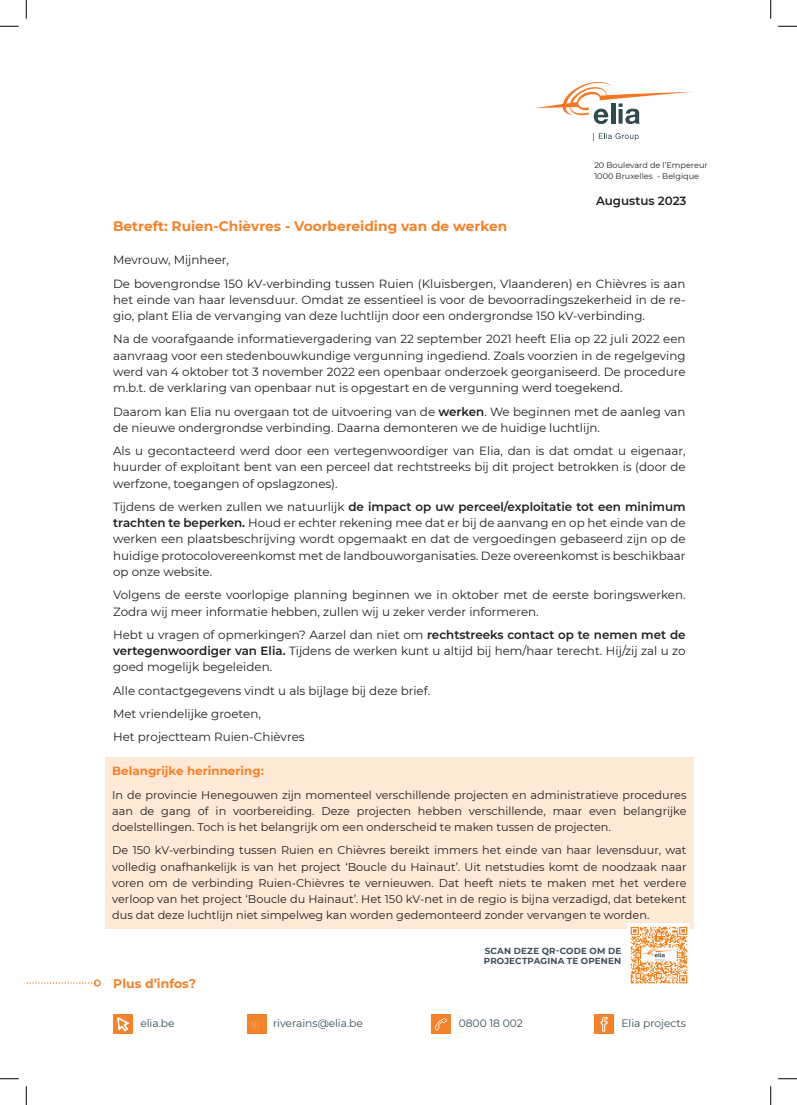
<style>
.page{position:relative;width:797px;height:1105px;background:#fff}
.page>*{position:absolute;margin:0;border:0;box-sizing:border-box;transform-origin:0 0}
.t1{font:700 13.75px "Montserrat";color:#f58229}
.t2{font:700 12.5px "Montserrat";color:#f58229}
.t3{font:11.88px/16.2px "Montserrat";color:#231f20;text-align:justify}
.kaderstuk-titel{font:700 11.88px "Montserrat";color:#f58229}
.t4{font:600 11.88px "Montserrat";color:#231f20}
.kaderstuk-titel-2{font:11.25px/16.2px "Montserrat";color:#231f20;text-align:justify}
.t5{font:10.75px "Montserrat";letter-spacing:-.005em;color:#3d4f59}
.t6{font:700 8.75px/10px "Montserrat";letter-spacing:.02em;color:#3d4f59}
.t7{font:8.12px/11.2px "Montserrat";color:#231f20}
.s1{font-weight:600}
</style>
<div class="page">
<svg style="left:593px;top:133px;width:45px;height:8px"></svg>
<svg style="left:535px;top:82px;width:157px;height:42px"></svg>
<svg style="left:26px;top:982px;width:68px;height:2px"></svg>
<div style="left:94px;top:979px;width:7px;height:7px;border:1px solid #f58229;border-radius:50%"></div>
<div style="left:247px;top:1014px;width:20px;height:20px;background:#f58229"></div>
<svg style="left:251px;top:1018px;width:12px;height:11px"></svg>
<div style="left:431px;top:1014px;width:19px;height:20px;background:#f58229"></div>
<svg style="left:435px;top:1018px;width:12px;height:12px"></svg>
<div style="left:113px;top:1014px;width:20px;height:20px;background:#f58229"></div>
<svg style="left:117px;top:1018px;width:12px;height:14px"></svg>
<div style="left:594px;top:1014px;width:19px;height:20px;background:#f58229"></div>
<svg style="left:600px;top:1017px;width:8px;height:15px"></svg>
<div style="left:105px;top:757px;width:588px;height:28px;background:#fee9d6"></div>
<div style="left:105px;top:781px;width:588px;height:60px;background:#fee9d6"></div>
<div style="left:105px;top:836px;width:588px;height:93px;background:#fee9d6"></div>
<img style="left:627px;top:923px;width:62px;height:61px">
<svg style="left:0;top:25px;width:19px;height:2px"></svg>
<svg style="left:778px;top:25px;width:19px;height:2px"></svg>
<svg style="left:0;top:1078px;width:19px;height:1px"></svg>
<svg style="left:778px;top:1078px;width:19px;height:1px"></svg>
<svg style="left:25px;top:0;width:2px;height:19px"></svg>
<svg style="left:25px;top:1086px;width:2px;height:19px"></svg>
<svg style="left:770px;top:0;width:1px;height:19px"></svg>
<svg style="left:770px;top:1086px;width:1px;height:19px"></svg>
<p class="t7" style="left:594px;top:159px;width:115px">20 Boulevard de l’Empereur<br>1000 Bruxelles - Belgique</p>
<p class="t4" style="left:596px;top:193px;width:92px">Augustus 2023</p>
<p class="t1" style="left:113px;top:216px;width:396px">Betreft: Ruien-Chièvres - Voorbereiding van de werken</p>
<p class="t3" style="left:113px;top:251px;width:117px">Mevrouw, Mijnheer,</p>
<p class="t3" style="left:113px;top:275px;width:574px">De bovengrondse 150 kV-verbinding tussen Ruien (Kluisbergen, Vlaanderen) en Chièvres is aan het einde van haar levensduur. Omdat ze essentieel is voor de bevoorradingszekerheid in de re&shy;gio, plant Elia de vervanging van deze luchtlijn door een ondergrondse 150 kV-verbinding.</p>
<p class="t3" style="left:113px;top:331px;width:574px">Na de voorafgaande informatievergadering van 22 september 2021 heeft Elia op 22 juli 2022 een aanvraag voor een stedenbouwkundige vergunning ingediend. Zoals voorzien in de regelgeving werd van 4 oktober tot 3 november 2022 een openbaar onderzoek georganiseerd. De procedure m.b.t. de verklaring van openbaar nut is opgestart en de vergunning werd toegekend.</p>
<p class="t3" style="left:113px;top:403px;width:574px">Daarom kan Elia nu overgaan tot de uitvoering van de <span class="s1">werken</span>. We beginnen met de aanleg van de nieuwe ondergrondse verbinding. Daarna demonteren we de huidige luchtlijn.</p>
<p class="t3" style="left:113px;top:442px;width:574px">Als u gecontacteerd werd door een vertegenwoordiger van Elia, dan is dat omdat u eigenaar, huurder of exploitant bent van een perceel dat rechtstreeks bij dit project betrokken is (door de werfzone, toegangen of opslagzones).</p>
<p class="t3" style="left:113px;top:498px;width:574px">Tijdens de werken zullen we natuurlijk <span class="s1">de impact op uw perceel/exploitatie tot een minimum trachten te beperken.</span> Houd er echter rekening mee dat er bij de aanvang en op het einde van de werken een plaatsbeschrijving wordt opgemaakt en dat de vergoedingen gebaseerd zijn op de huidige protocolovereenkomst met de landbouworganisaties. Deze overeenkomst is beschikbaar op onze website.</p>
<p class="t3" style="left:113px;top:586px;width:574px">Volgens de eerste voorlopige planning beginnen we in oktober met de eerste boringswerken.<br>Zodra wij meer informatie hebben, zullen wij u zeker verder informeren.</p>
<p class="t3" style="left:113px;top:626px;width:574px">Hebt u vragen of opmerkingen? Aarzel dan niet om <span class="s1">rechtstreeks contact op te nemen met de vertegenwoordiger van Elia.</span> Tijdens de werken kunt u altijd bij hem/haar terecht. Hij/zij zal u zo goed mogelijk begeleiden.</p>
<p class="t3" style="left:113px;top:682px;width:318px">Alle contactgegevens vindt u als bijlage bij deze brief.</p>
<p class="t3" style="left:113px;top:705px;width:149px">Met vriendelijke groeten,</p>
<p class="t3" style="left:113px;top:729px;width:193px">Het projectteam Ruien-Chièvres</p>
<p class="kaderstuk-titel" style="left:112px;top:762px;width:153px">Belangrijke herinnering:</p>
<p class="kaderstuk-titel-2" style="left:112px;top:786px;width:576px">In de provincie Henegouwen zijn momenteel verschillende projecten en administratieve procedures aan de gang of in voorbereiding. Deze projecten hebben verschillende, maar even belangrijke doelstellingen. Toch is het belangrijk om een onderscheid te maken tussen de projecten.</p>
<p class="kaderstuk-titel-2" style="left:112px;top:842px;width:576px">De 150 kV-verbinding tussen Ruien en Chièvres bereikt immers het einde van haar levensduur, wat volledig onafhankelijk is van het project ‘Boucle du Hainaut’. Uit netstudies komt de noodzaak naar voren om de verbinding Ruien-Chièvres te vernieuwen. Dat heeft niets te maken met het verdere verloop van het project ‘Boucle du Hainaut’. Het 150 kV-net in de regio is bijna verzadigd, dat betekent dus dat deze luchtlijn niet simpelweg kan worden gedemonteerd zonder vervangen te worden.</p>
<p class="t6" style="left:484px;top:946px;width:139px">SCAN DEZE QR-CODE OM DE<br>PROJECTPAGINA TE OPENEN</p>
<p class="t2" style="left:113px;top:975px;width:84px">Plus d’infos?</p>
<p class="t5" style="left:140px;top:1016px;width:36px">elia.be</p>
<p class="t5" style="left:273px;top:1016px;width:91px">riverains@elia.be</p>
<p class="t5" style="left:459px;top:1016px;width:66px">0800 18 002</p>
<p class="t5" style="left:621px;top:1016px;width:66px">Elia projects</p>
</div>
